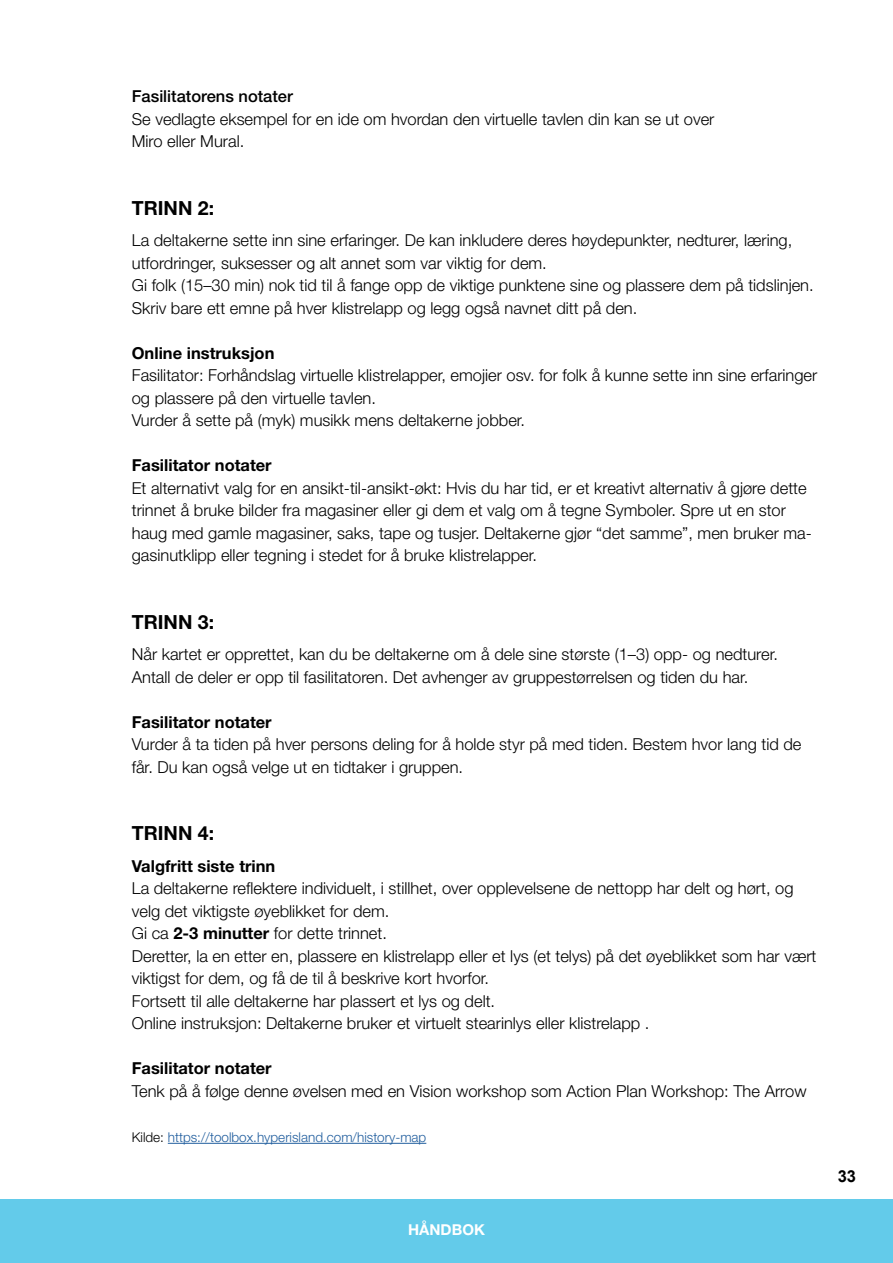
<style>
.page{position:relative;width:893px;height:1263px;background:#fff}
.page>*{position:absolute;margin:0;border:0;box-sizing:border-box;transform-origin:0 0}
.t1{font:700 19.5px "Helvetica Neue LT Std";color:#000}
.t2{font:300 16.5px/22.5px "Helvetica Neue LT Std";color:#000}
.t3{font:700 16.5px "Helvetica Neue LT Std";color:#000}
.t4{font:500 16.5px "Helvetica Neue LT Std";color:#000}
.t5{font:700 16.5px "Arial";color:#000}
.t6{font:700 15px "Helvetica Neue LT Std";color:#fff}
.t7{font:300 13.5px "Helvetica Neue LT Std";color:#215e9e}
.s1{font-weight:700}
.s2{color:#000}
</style>
<div class="page">
<div style="left:0;top:1199px;width:893px;height:64px;background:#63cbea"></div>
<hr style="left:168px;top:1143px;width:258px;height:1px;background:#215e9e">
<p class="t4" style="left:132px;top:87px;width:163px">Fasilitatorens notater</p>
<p class="t2" style="left:132px;top:107px;width:584px">Se vedlagte eksempel for en ide om hvordan den virtuelle tavlen din kan se ut over<br>Miro eller Mural.</p>
<p class="t1" style="left:132px;top:196px;width:84px">TRINN 2:</p>
<p class="t2" style="left:132px;top:229px;width:683px">La deltakerne sette inn sine erfaringer. De kan inkludere deres høydepunkter, nedturer, læring, utfordringer, suksesser og alt annet som var viktig for dem.<br>Gi folk (15–30 min) nok tid til å fange opp de viktige punktene sine og plassere dem på tidslinjen.<br>Skriv bare ett emne på hver klistrelapp og legg også navnet ditt på den.</p>
<p class="t3" style="left:132px;top:343px;width:144px">Online instruksjon</p>
<p class="t2" style="left:132px;top:364px;width:687px">Fasilitator: Forhåndslag virtuelle klistrelapper, emojier osv. for folk å kunne sette inn sine erfaringer og plassere på den virtuelle tavlen.<br>Vurder å sette på (myk) musikk mens deltakerne jobber.</p>
<p class="t3" style="left:132px;top:455px;width:141px">Fasilitator notater</p>
<p class="t2" style="left:132px;top:476px;width:682px">Et alternativt valg for en ansikt-til-ansikt-økt: Hvis du har tid, er et kreativt alternativ å gjøre dette trinnet å bruke bilder fra magasiner eller gi dem et valg om å tegne Symboler. Spre ut en stor haug med gamle magasiner, saks, tape og tusjer. Deltakerne gjør “det samme”, men bruker ma&shy;gasinutklipp eller tegning i stedet for å bruke klistrelapper.</p>
<p class="t1" style="left:132px;top:610px;width:84px">TRINN 3:</p>
<p class="t2" style="left:132px;top:643px;width:648px">Når kartet er opprettet, kan du be deltakerne om å dele sine største (1–3) opp- og nedturer.<br>Antall de deler er opp til fasilitatoren. Det avhenger av gruppestørrelsen og tiden du har.</p>
<p class="t3" style="left:132px;top:712px;width:141px">Fasilitator notater</p>
<p class="t2" style="left:132px;top:733px;width:671px">Vurder å ta tiden på hver persons deling for å holde styr på med tiden. Bestem hvor lang tid de får. Du kan også velge ut en tidtaker i gruppen.</p>
<p class="t1" style="left:132px;top:821px;width:84px">TRINN 4:</p>
<p class="t3" style="left:132px;top:856px;width:145px">Valgfritt siste trinn</p>
<p class="t2" style="left:132px;top:877px;width:686px">La deltakerne reflektere individuelt, i stillhet, over opplevelsene de nettopp har delt og hørt, og velg det viktigste øyeblikket for dem.<br>Gi ca <span class="s1">2-3 minutter</span> for dette trinnet.<br>Deretter, la en etter en, plassere en klistrelapp eller et lys (et telys) på det øyeblikket som har vært viktigst for dem, og få de til å beskrive kort hvorfor.<br>Fortsett til alle deltakerne har plassert et lys og delt.<br>Online instruksjon: Deltakerne bruker et virtuelt stearinlys eller klistrelapp .</p>
<p class="t3" style="left:132px;top:1058px;width:141px">Fasilitator notater</p>
<p class="t2" style="left:132px;top:1079px;width:676px">Tenk på å følge denne øvelsen med en Vision workshop som Action Plan Workshop: The Arrow</p>
<p class="t7" style="left:132px;top:1129px;width:296px"><span class="s2">Kilde:</span> https://toolbox.hyperisland.com/history-map</p>
<p class="t6" style="left:408px;top:1220px;width:78px">HÅNDBOK</p>
<p class="t5" style="left:838px;top:1165px;width:20px">33</p>
</div>
